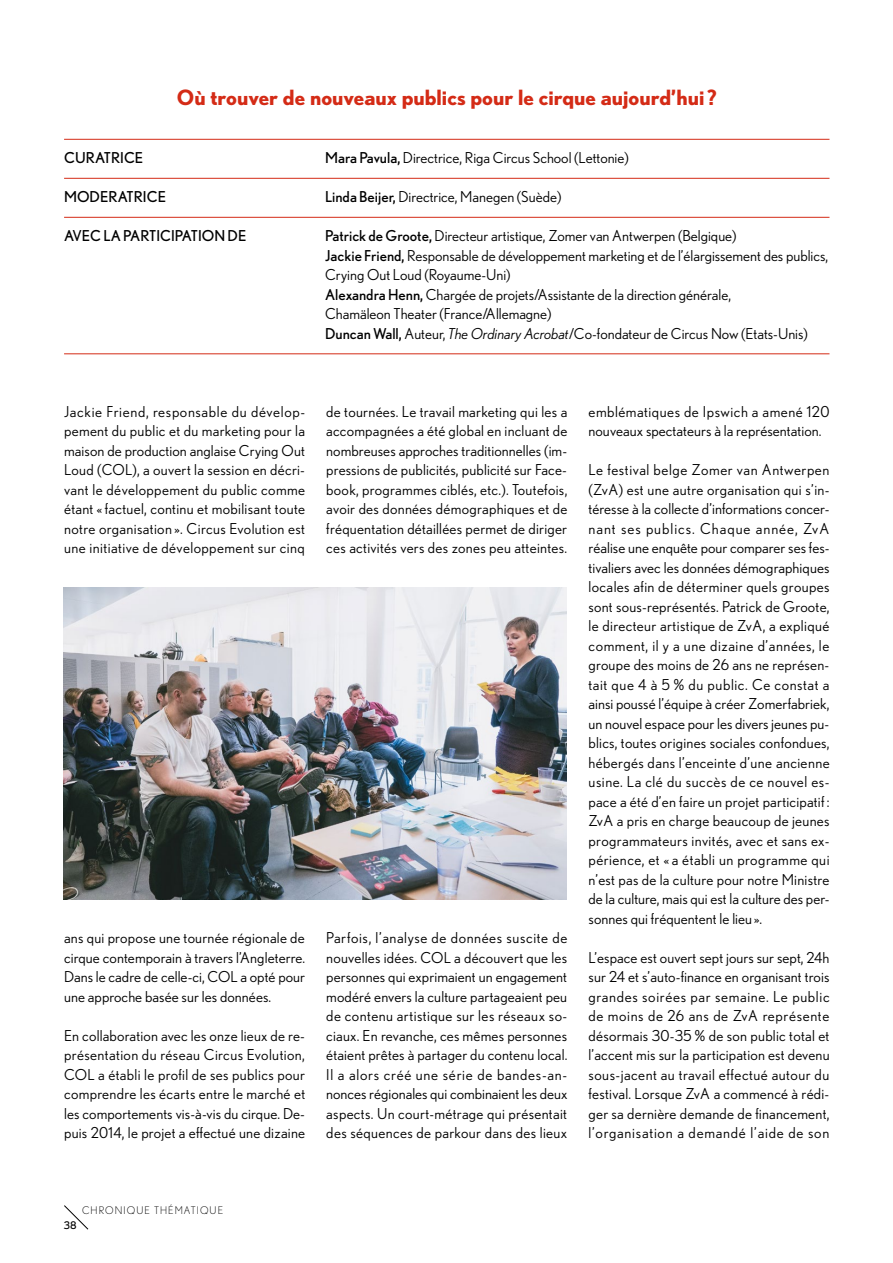
<style>
.page{position:relative;width:893px;height:1263px;background:#fff}
.page>*{position:absolute;margin:0;border:0;box-sizing:border-box;transform-origin:0 0}
.t1{font:700 21px "Nobel";color:#d42b16}
.t2{font:15px/19.5px "Nobel";letter-spacing:.005em;color:#000;text-align:justify}
.t3{font:15px "Nobel";color:#000}
.t4{font:300 10.5px "Nobel";letter-spacing:.1em;color:#000}
.t5{font:10.5px "Nobel";color:#000}
.s1{font-style:inherit}
.s2{font-style:italic}
</style>
<div class="page">
<svg style="left:64px;top:1205px;width:25px;height:25px"></svg>
<hr style="left:64px;top:139px;width:765px;height:1px;background:#d42b16">
<hr style="left:64px;top:178px;width:765px;height:1px;background:#d42b16">
<hr style="left:64px;top:217px;width:765px;height:1px;background:#d42b16">
<hr style="left:64px;top:353px;width:765px;height:1px;background:#d42b16">
<img style="left:64px;top:588px;width:503px;height:312px">
<h1 class="t1" style="left:177px;top:84px;width:541px">Où trouver de nouveaux publics pour le cirque aujourd’hui ?</h1>
<p class="t3" style="left:64px;top:149px;width:81px">CURATRICE</p>
<p class="t2" style="left:325px;top:148px;width:305px"><span class="s1">Mara Pavula,</span> Directrice, Riga Circus School (Lettonie)</p>
<p class="t3" style="left:64px;top:188px;width:103px">MODERATRICE</p>
<p class="t2" style="left:325px;top:187px;width:238px"><span class="s1">Linda Beijer,</span> Directrice, Manegen (Suède)</p>
<p class="t3" style="left:64px;top:227px;width:184px">AVEC LA PARTICIPATION DE</p>
<p class="t2" style="left:325px;top:226px;width:505px;text-align:left"><span class="s1">Patrick de Groote,</span> Directeur artistique, Zomer van Antwerpen (Belgique)<br><span class="s1">Jackie Friend,</span> Responsable de développement marketing et de l’élargissement des publics, Crying Out Loud (Royaume-Uni)<br><span class="s1">Alexandra Henn,</span> Chargée de projets/Assistante de la direction générale,<br>Chamäleon Theater (France/Allemagne)<br><span class="s1">Duncan Wall,</span> Auteur, <span class="s2">The Ordinary Acrobat</span>/Co-fondateur de Circus Now (Etats-Unis)</p>
<p class="t2" style="left:64px;top:401px;width:243px">Jackie Friend, responsable du dévelop&shy;pement du public et du marketing pour la maison de production anglaise Crying Out Loud (COL), a ouvert la session en décri&shy;vant le développement du public comme étant «factuel, continu et mobilisant toute notre organisation ». Circus Evolution est une initiative de développement sur cinq</p>
<p class="t2" style="left:326px;top:401px;width:243px">de tournées. Le travail marketing qui les a accompagnées a été global en incluant de nombreuses approches traditionnelles (im&shy;pressions de publicités, publicité sur Face&shy;book, programmes ciblés, etc.). Toutefois, avoir des données démographiques et de fréquentation détaillées permet de diriger ces activités vers des zones peu atteintes.</p>
<p class="t2" style="left:64px;top:928px;width:243px">ans qui propose une tournée régionale de cirque contemporain à travers l’Angleterre.<br>Dans le cadre de celle-ci, COL a opté pour une approche basée sur les données.</p>
<p class="t2" style="left:64px;top:1025px;width:243px">En collaboration avec les onze lieux de re&shy;présentation du réseau Circus Evolution, COL a établi le profil de ses publics pour comprendre les écarts entre le marché et les comportements vis-à-vis du cirque. De&shy;puis 2014, le projet a effectué une dizaine</p>
<p class="t2" style="left:326px;top:928px;width:243px">Parfois, l’analyse de données suscite de nouvelles idées. COL a découvert que les personnes qui exprimaient un engagement modéré envers la culture partageaient peu de contenu artistique sur les réseaux so&shy;ciaux. En revanche, ces mêmes personnes étaient prêtes à partager du contenu local.<br>Il a alors créé une série de bandes-an&shy;nonces régionales qui combinaient les deux aspects. Un court-métrage qui présentait des séquences de parkour dans des lieux</p>
<p class="t2" style="left:588px;top:401px;width:242px">emblématiques de Ipswich a amené 120 nouveaux spectateurs à la représentation.</p>
<p class="t2" style="left:588px;top:460px;width:243px">Le festival belge Zomer van Antwerpen (ZvA) est une autre organisation qui s’in&shy;téresse à la collecte d’informations concer&shy;nant ses publics. Chaque année, ZvA réalise une enquête pour comparer ses fes&shy;tivaliers avec les données démographiques locales afin de déterminer quels groupes sont sous-représentés. Patrick de Groote, le directeur artistique de ZvA, a expliqué comment, il y a une dizaine d’années, le groupe des moins de 26 ans ne représen&shy;tait que 4 à 5 % du public. Ce constat a ainsi poussé l’équipe à créer Zomerfabriek, un nouvel espace pour les divers jeunes pu&shy;blics, toutes origines sociales confondues, hébergés dans l’enceinte d’une ancienne usine. La clé du succès de ce nouvel es&shy;pace a été d’en faire un projet participatif :<br>ZvA a pris en charge beaucoup de jeunes programmateurs invités, avec et sans ex&shy;périence, et « a établi un programme qui n’est pas de la culture pour notre Ministre de la culture, mais qui est la culture des per&shy;sonnes qui fréquentent le lieu ».</p>
<p class="t2" style="left:588px;top:947px;width:243px">L’espace est ouvert sept jours sur sept, 24h sur 24 et s’auto-finance en organisant trois grandes soirées par semaine. Le public de moins de 26 ans de ZvA représente désormais 30-35 % de son public total et l’accent mis sur la participation est devenu sous-jacent au travail effectué autour du festival. Lorsque ZvA a commencé à rédi&shy;ger sa dernière demande de financement, l’organisation a demandé l’aide de son</p>
<p class="t4" style="left:82px;top:1203px;width:17px">CHRONI</p>
<p class="t4" style="left:127px;top:1203px;width:55px">QUE TH ÉMATI</p>
<p class="t4" style="left:200px;top:1203px;width:17px">QUE</p>
<p class="t5" style="left:64px;top:1219px;width:14px">38</p>
</div>
